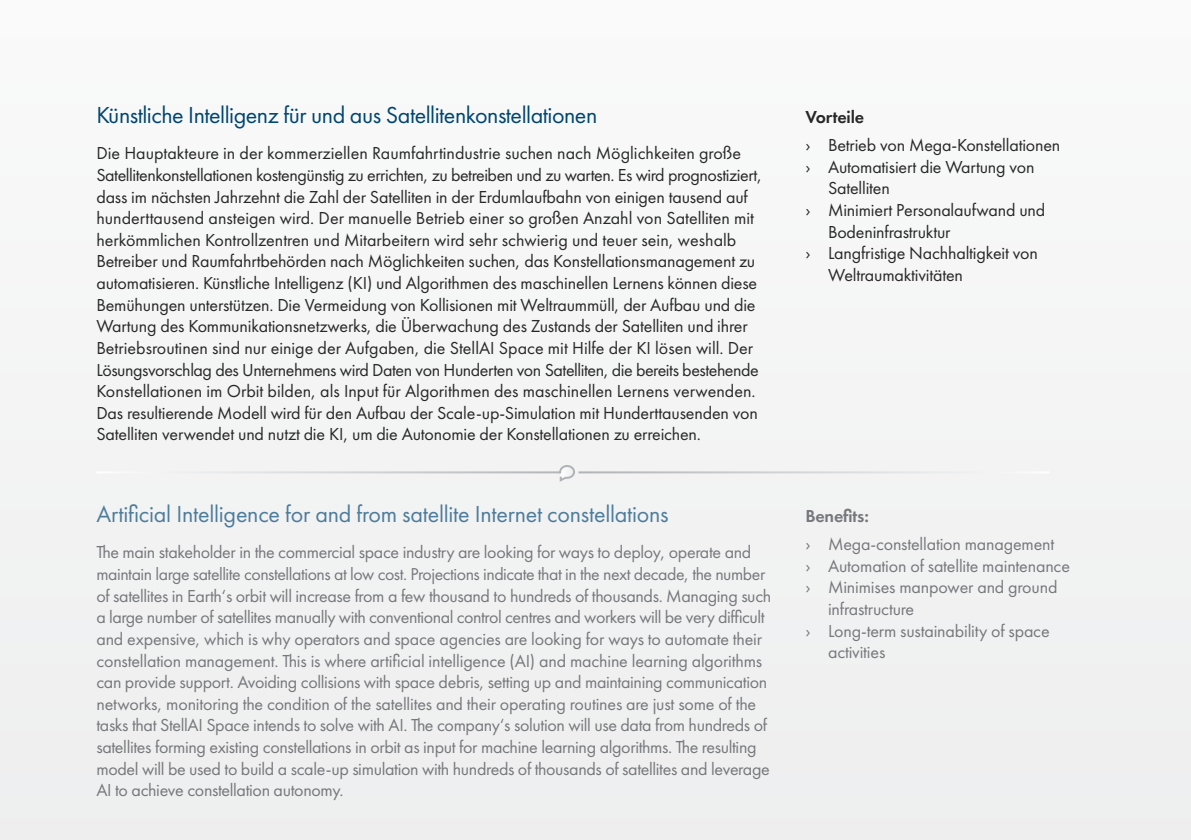
<style>
.page{position:relative;width:1191px;height:840px;background:#fff}
.page>*{position:absolute;margin:0;border:0;box-sizing:border-box;transform-origin:0 0}
.t1{font:24px "Futura PT";letter-spacing:-.01em;color:#4d7d9c}
.t2{font:24px "Futura PT";letter-spacing:-.02em;color:#004671}
.t3{font:18px/21.6px "Futura PT";letter-spacing:-.01em;color:#292829}
.t4{font:18px/21.6px "Futura PT";letter-spacing:-.02em;color:#77787b}
.t5{font:600 18px "Futura PT";letter-spacing:-.01em;color:#77787b}
.t6{font:600 18px "Futura PT";letter-spacing:-.01em;color:#292829}
.t7{font:17.8px "Futura PT";letter-spacing:-.025em;color:#77787b}
</style>
<div class="page">
<div style="left:0;top:0;width:1191px;height:839px;background:#f3f4f4"></div>
<hr style="left:96px;top:471px;width:471px;height:2px;background:#fff">
<hr style="left:578px;top:471px;width:471px;height:2px;background:#fff">
<svg style="left:558px;top:465px;width:17px;height:17px"></svg>
<h1 class="t2" style="left:96px;top:101px;width:502px">Künstliche Intelligenz für und aus Satellitenkonstellationen</h1>
<p class="t3" style="left:96px;top:142px;width:667px">Die Hauptakteure in der kommerziellen Raumfahrtindustrie suchen nach Möglichkeiten große Satellitenkonstellationen kostengünstig zu errichten, zu betreiben und zu warten. Es wird prognostiziert, dass im nächsten Jahrzehnt die Zahl der Satelliten in der Erdumlaufbahn von einigen tausend auf hunderttausend ansteigen wird. Der manuelle Betrieb einer so großen Anzahl von Satelliten mit herkömmlichen Kontrollzentren und Mitarbeitern wird sehr schwierig und teuer sein, weshalb Betreiber und Raumfahrtbehörden nach Möglichkeiten suchen, das Konstellationsmanagement zu automatisieren. Künstliche Intelligenz (KI) und Algorithmen des maschinellen Lernens können diese Bemühungen unterstützen. Die Vermeidung von Kollisionen mit Weltraummüll, der Aufbau und die Wartung des Kommunikationsnetzwerks, die Überwachung des Zustands der Satelliten und ihrer Betriebsroutinen sind nur einige der Aufgaben, die StellAI Space mit Hilfe der KI lösen will. Der Lösungsvorschlag des Unternehmens wird Daten von Hunderten von Satelliten, die bereits bestehende Konstellationen im Orbit bilden, als Input für Algorithmen des maschinellen Lernens verwenden.<br>Das resultierende Modell wird für den Aufbau der Scale-up-Simulation mit Hunderttausenden von Satelliten verwendet und nutzt die KI, um die Autonomie der Konstellationen zu erreichen.</p>
<h1 class="t1" style="left:96px;top:500px;width:574px">Artificial Intelligence for and from satellite Internet constellations</h1>
<p class="t4" style="left:96px;top:541px;width:656px">The main stakeholder in the commercial space industry are looking for ways to deploy, operate and</p>
<p class="t7" style="left:96px;top:563px;width:670px">maintain large satellite constellations at low cost. Projections indicate that in the next decade, the number</p>
<p class="t4" style="left:96px;top:584px;width:676px">of satellites in Earth‘s orbit will increase from a few thousand to hundreds of thousands. Managing such a large number of satellites manually with conventional control centres and workers will be very difficult and expensive, which is why operators and space agencies are looking for ways to automate their constellation management. This is where artificial intelligence (AI) and machine learning algorithms can provide support. Avoiding collisions with space debris, setting up and maintaining communication networks, monitoring the condition of the satellites and their operating routines are just some of the tasks that StellAI Space intends to solve with AI. The company‘s solution will use data from hundreds of satellites forming existing constellations in orbit as input for machine learning algorithms. The resulting model will be used to build a scale-up simulation with hundreds of thousands of satellites and leverage AI to achieve constellation autonomy.</p>
<p class="t6" style="left:805px;top:106px;width:60px">Vorteile</p>
<p class="t3" style="left:805px;top:134px;width:256px">› Betrieb von Mega-Konstellationen</p>
<p class="t3" style="left:805px;top:156px;width:231px">› Automatisiert die Wartung von</p>
<p class="t3" style="left:828px;top:177px;width:63px">Satelliten</p>
<p class="t3" style="left:805px;top:199px;width:241px">› Minimiert Personalaufwand und</p>
<p class="t3" style="left:828px;top:220px;width:124px">Bodeninfrastruktur</p>
<p class="t3" style="left:805px;top:242px;width:234px">› Langfristige Nachhaltigkeit von</p>
<p class="t3" style="left:828px;top:264px;width:136px">Weltraumaktivitäten</p>
<p class="t5" style="left:805px;top:504px;width:65px">Benefits:</p>
<p class="t4" style="left:805px;top:533px;width:250px">› Mega-constellation management</p>
<p class="t4" style="left:805px;top:554px;width:266px">› Automation of satellite maintenance</p>
<p class="t4" style="left:805px;top:576px;width:254px">› Minimises manpower and ground</p>
<p class="t4" style="left:828px;top:597px;width:88px">infrastructure</p>
<p class="t4" style="left:805px;top:619px;width:246px">› Long-term sustainability of space</p>
<p class="t4" style="left:828px;top:641px;width:59px">activities</p>
</div>
